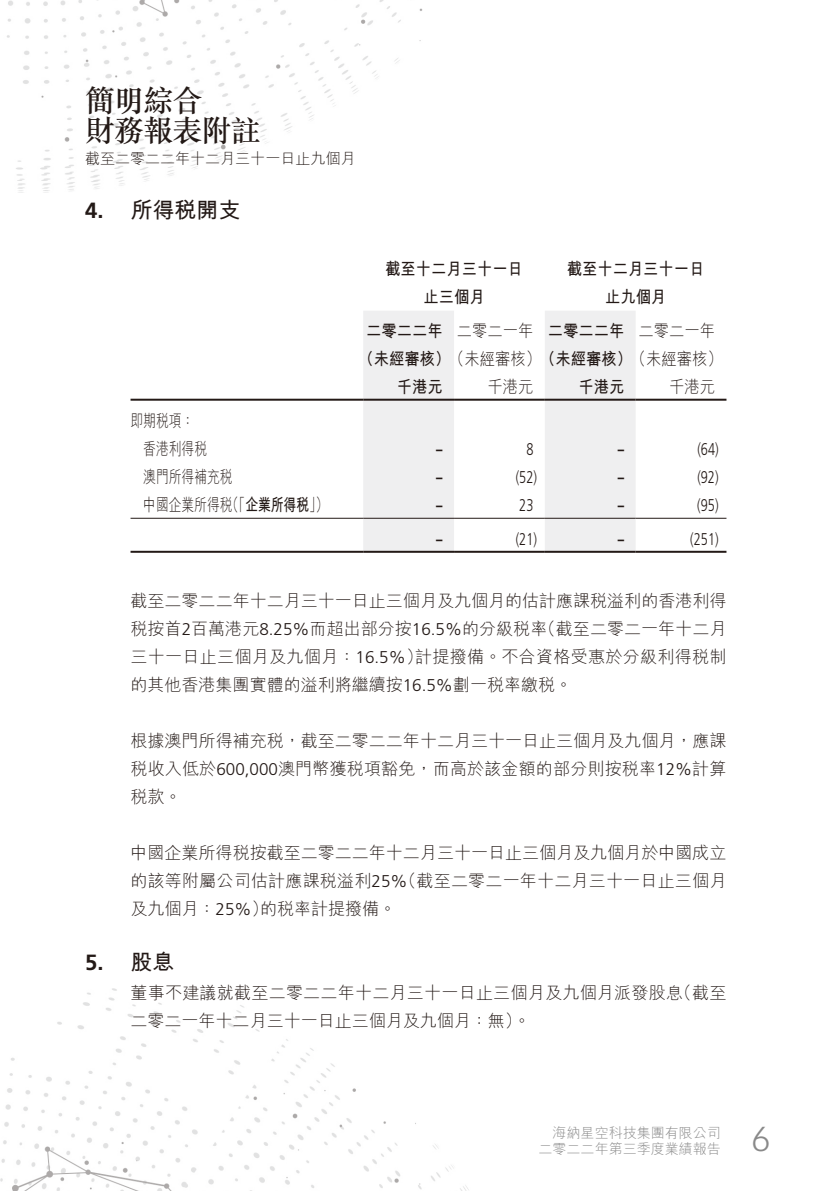
<style>
.page{position:relative;width:840px;height:1191px;background:#fff}
.page>*{position:absolute;margin:0;border:0;box-sizing:border-box;transform-origin:0 0}
.t1{font:300 34px "Vectora LT Std";color:#898989}
.t2{font:500 30px/30px "M Sung HK";letter-spacing:-.03em;color:#231916}
.t3{font:700 22px "M Hei HK";color:#231916}
.t4{font:700 22px "Frutiger LT Std";color:#231916}
.t5{font:300 17px/28px "M Hei HK";letter-spacing:.01em;color:#231916;text-align:justify}
.t6{font:700 17px/28px "M Hei HK";color:#231916;text-align:center;scale:.9 1}
.t7{font:300 17px/28px "M Hei HK";letter-spacing:.01em;color:#231916;scale:.75 1}
.t8{font:300 17px "Frutiger LT Std";color:#231916;scale:.75 1}
.t9{font:700 17px "Frutiger LT Std";color:#231916;scale:.75 1}
.t10{font:300 17px "M Hei HK";letter-spacing:.01em;color:#231916;scale:.9 1}
.t11{font:300 15px "M Hei HK";color:#231916}
.t12{font:300 14px/16px "M Hei HK";color:#898989;text-align:right}
.s1{font-family:"Frutiger LT Std"}
.s2{font-weight:300}
.s3{font-weight:700}
.s4{font-family:"M Hei HK"}
</style>
<div class="page">
<img style="left:7px;top:0;width:416px;height:193px">
<img style="left:0;top:988px;width:469px;height:203px">
<svg style="left:363px;top:311px;width:272px;height:240px;fill:#efeff0"></svg>
<hr style="left:130px;top:399px;width:233px;height:2px;background:#231916">
<hr style="left:363px;top:399px;width:91px;height:2px;background:#231916">
<hr style="left:454px;top:399px;width:90px;height:2px;background:#231916">
<hr style="left:544px;top:399px;width:91px;height:2px;background:#231916">
<hr style="left:635px;top:399px;width:91px;height:2px;background:#231916">
<hr style="left:130px;top:518px;width:233px;height:1px;background:#231916">
<hr style="left:363px;top:518px;width:91px;height:1px;background:#231916">
<hr style="left:454px;top:518px;width:90px;height:1px;background:#231916">
<hr style="left:544px;top:518px;width:91px;height:1px;background:#231916">
<hr style="left:635px;top:518px;width:91px;height:1px;background:#231916">
<hr style="left:130px;top:551px;width:233px;height:2px;background:#231916">
<hr style="left:363px;top:551px;width:91px;height:2px;background:#231916">
<hr style="left:454px;top:551px;width:90px;height:2px;background:#231916">
<hr style="left:544px;top:551px;width:91px;height:2px;background:#231916">
<hr style="left:635px;top:551px;width:91px;height:2px;background:#231916">
<h2 class="t2" style="left:85px;top:84px;width:177px">簡明綜合<br>財務報表附註</h2>
<p class="t11" style="left:85px;top:151px;width:271px">截至二零二二年十二月三十一日止九個月</p>
<p class="t3" style="left:85px;top:194px;width:157px"><span class="s1">4.</span> 所得稅開支</p>
<p class="t7" style="left:143px;top:406px;width:86px;text-indent:-13px">即期稅項：香港利得稅</p>
<p class="t6" style="left:385px;top:253px;width:155px">截至十二月三十一日止三個月</p>
<p class="t6" style="left:566px;top:253px;width:155px">截至十二月三十一日止九個月</p>
<p class="t6" style="left:366px;top:315px;width:389px">二零二二年 <span class="s2">二零二一年</span> 二零二二年 <span class="s2">二零二一年</span></p>
<p class="t6" style="left:358px;top:343px;width:406px">（未經審核）<span class="s2">（未經審核）</span>（未經審核）<span class="s2">（未經審核）</span></p>
<p class="t6" style="left:396px;top:371px;width:52px">千港元</p>
<p class="t10" style="left:487px;top:377px;width:52px">千港元</p>
<p class="t6" style="left:578px;top:371px;width:53px">千港元</p>
<p class="t10" style="left:668px;top:377px;width:53px">千港元</p>
<p class="t9" style="left:436px;top:438px;width:10px">–</p>
<p class="t8" style="left:526px;top:439px;width:11px">8</p>
<p class="t9" style="left:617px;top:438px;width:10px">–</p>
<p class="t8" style="left:697px;top:439px;width:30px">(64)</p>
<p class="t7" style="left:143px;top:462px;width:120px">澳門所得補充稅</p>
<p class="t9" style="left:436px;top:466px;width:10px">–</p>
<p class="t8" style="left:515px;top:467px;width:30px">(52)</p>
<p class="t9" style="left:617px;top:466px;width:10px">–</p>
<p class="t8" style="left:697px;top:467px;width:30px">(92)</p>
<p class="t7" style="left:143px;top:490px;width:248px">中國企業所得稅（「<span class="s3">企業所得稅</span>」）</p>
<p class="t9" style="left:436px;top:494px;width:10px">–</p>
<p class="t8" style="left:519px;top:495px;width:20px">23</p>
<p class="t9" style="left:617px;top:494px;width:10px">–</p>
<p class="t8" style="left:697px;top:495px;width:30px">(95)</p>
<p class="t9" style="left:436px;top:529px;width:10px">–</p>
<p class="t8" style="left:515px;top:529px;width:30px">(21)</p>
<p class="t9" style="left:617px;top:529px;width:10px">–</p>
<p class="t8" style="left:690px;top:529px;width:39px">(251)</p>
<p class="t5" style="left:130px;top:586px;width:597px">截至二零二二年十二月三十一日止三個月及九個月的估計應課稅溢利的香港利得稅按首<span class="s1">2</span>百萬港元<span class="s1">8.25%</span>而超出部分按<span class="s1">16.5%</span>的分級稅率（截至二零二一年十二月三十一日止三個月及九個月：<span class="s1">16.5%</span>）計提撥備。不合資格受惠於分級利得稅制的其他香港集團實體的溢利將繼續按<span class="s1">16.5%</span>劃一稅率繳稅。</p>
<p class="t5" style="left:130px;top:726px;width:597px">根據澳門所得補充稅，截至二零二二年十二月三十一日止三個月及九個月，應課稅收入低於<span class="s1">600,000</span>澳門幣獲稅項豁免，而高於該金額的部分則按稅率<span class="s1">12%</span>計算稅款。</p>
<p class="t5" style="left:130px;top:838px;width:597px">中國企業所得稅按截至二零二二年十二月三十一日止三個月及九個月於中國成立的該等附屬公司估計應課稅溢利<span class="s1">25%</span>（截至二零二一年十二月三十一日止三個月及九個月：<span class="s1">25%</span>）的稅率計提撥備。</p>
<p class="t4" style="left:85px;top:949px;width:91px">5. <span class="s4">股息</span></p>
<p class="t5" style="left:130px;top:978px;width:597px">董事不建議就截至二零二二年十二月三十一日止三個月及九個月派發股息（截至二零二一年十二月三十一日止三個月及九個月：無）。</p>
<p class="t12" style="left:538px;top:1125px;width:183px">海納星空科技集團有限公司二零二二年第三季度業績報告</p>
<h1 class="t1" style="left:751px;top:1119px;width:19px">6</h1>
</div>
